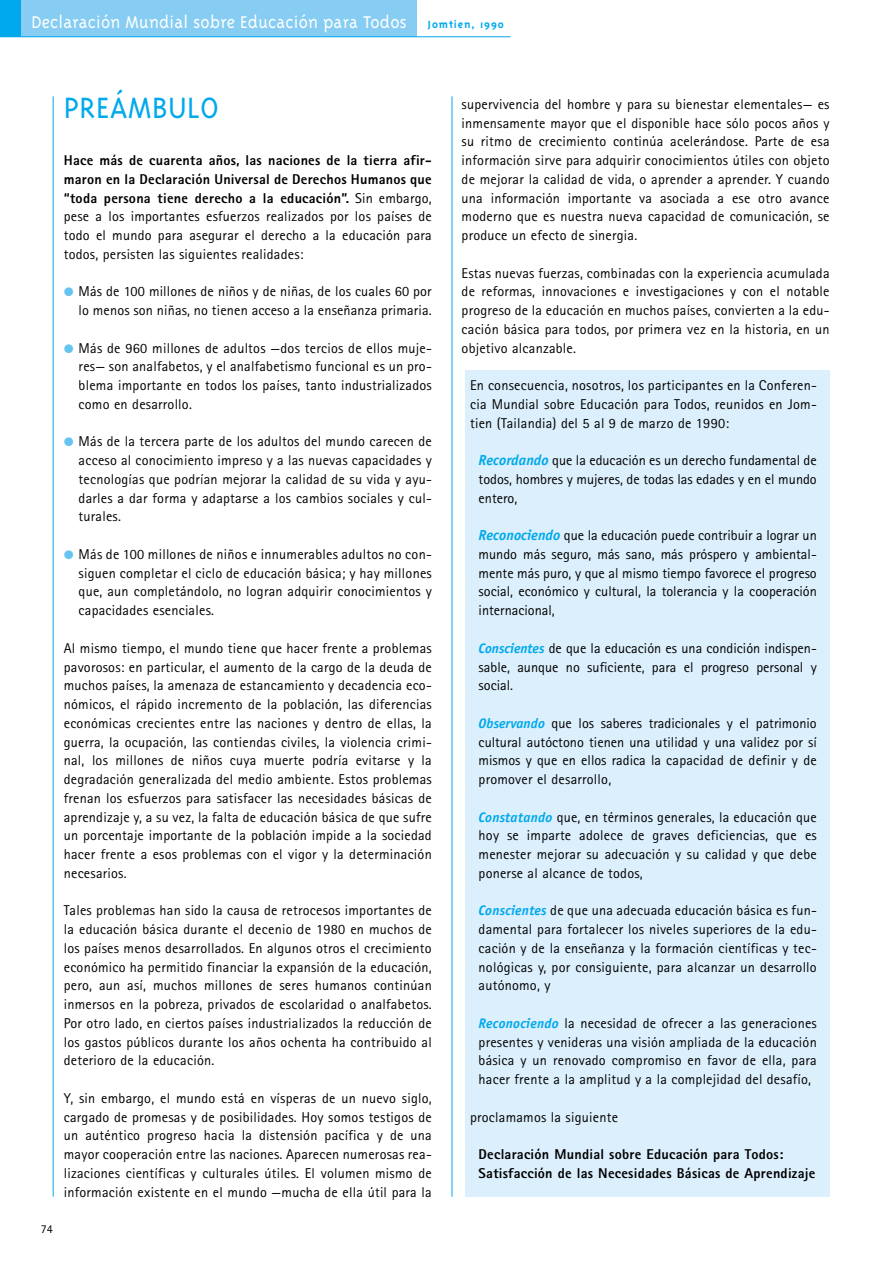
<style>
.page{position:relative;width:893px;height:1262px;background:#fff}
.page>*{position:absolute;margin:0;border:0;box-sizing:border-box;transform-origin:0 0}
.t1{font:300 33.75px "Triplex";letter-spacing:.015em;color:#00a9ec}
.t2{font:300 19.5px "Triplex";letter-spacing:.01em;color:#fff}
.t3{font:14.25px/18.8px "Rotis Sans Serif";letter-spacing:.015em;color:#000;text-align:justify}
.t4{font:800 14.25px/18.8px "Rotis Sans Serif";letter-spacing:.015em;color:#000}
.t5{font:12px "Rotis Sans Serif";color:#000}
.s1{font-weight:700;font-size:12px;color:#00a9ec}
.s2{font-weight:800}
.s3{font-family:"Mathematical Pi Six";font-size:12px;color:#66c4f0}
.s4{font-family:"Officina Sans";font-weight:700;font-style:italic;font-size:15px;color:#00a9ec}
.s5{font-family:"Officina Sans";font-weight:700;font-style:italic;color:#00a9ec}
</style>
<div class="page">
<div style="left:465px;top:370px;width:364px;height:826px;background:#dceffc"></div>
<div style="left:21px;top:0;width:396px;height:37px;background:#87cdf3"></div>
<hr style="left:53px;top:96px;width:1px;height:1100px;background:#00a9ec">
<div style="left:0;top:0;width:21px;height:37px;background:#00a9ec"></div>
<hr style="left:0;top:36px;width:510px;height:1px;background:#00a9ec">
<hr style="left:451px;top:96px;width:1px;height:1100px;background:#00a9ec">
<h2 class="t2" style="left:31px;top:14px;width:474px">Declaración Mundial sobre Educación para Todos <span class="s1">Jomtien, 1990</span></h2>
<p class="t5" style="left:41px;top:1224px;width:13px">74</p>
<h1 class="t1" style="left:64px;top:94px;width:157px">PREÁMBULO</h1>
<p class="t3" style="left:64px;top:152px;width:369px"><span class="s2">Hace más de cuarenta años, las naciones de la tierra afir&shy;maron en la Declaración Universal de Derechos Humanos que “toda persona tiene derecho a la educación”.</span> Sin embargo, pese a los importantes esfuerzos realizados por los países de todo el mundo para asegurar el derecho a la educación para todos, persisten las siguientes realidades:</p>
<p class="t3" style="left:64px;top:283px;width:369px;text-align:right"><span class="s3">-</span> Más de 100 millones de niños y de niñas, de los cuales 60 por lo menos son niñas, no tienen acceso a la enseñanza primaria.</p>
<p class="t3" style="left:79px;top:340px;width:354px;text-indent:-15px"><span class="s3">-</span> Más de 960 millones de adultos —dos tercios de ellos muje&shy;res— son analfabetos, y el analfabetismo funcional es un pro&shy;blema importante en todos los países, tanto industrializados como en desarrollo.</p>
<p class="t3" style="left:79px;top:433px;width:355px;text-indent:-15px"><span class="s3">-</span> Más de la tercera parte de los adultos del mundo carecen de acceso al conocimiento impreso y a las nuevas capacidades y tecnologías que podrían mejorar la calidad de su vida y ayu&shy;darles a dar forma y adaptarse a los cambios sociales y cul&shy;turales.</p>
<p class="t3" style="left:79px;top:546px;width:354px;text-indent:-15px"><span class="s3">-</span> Más de 100 millones de niños e innumerables adultos no con&shy;siguen completar el ciclo de educación básica; y hay millones que, aun completándolo, no logran adquirir conocimientos y capacidades esenciales.</p>
<p class="t3" style="left:64px;top:640px;width:369px">Al mismo tiempo, el mundo tiene que hacer frente a problemas pavorosos: en particular, el aumento de la cargo de la deuda de muchos países, la amenaza de estancamiento y decadencia eco&shy;nómicos, el rápido incremento de la población, las diferencias económicas crecientes entre las naciones y dentro de ellas, la guerra, la ocupación, las contiendas civiles, la violencia crimi&shy;nal, los millones de niños cuya muerte podría evitarse y la degradación generalizada del medio ambiente. Estos problemas frenan los esfuerzos para satisfacer las necesidades básicas de aprendizaje y, a su vez, la falta de educación básica de que sufre un porcentaje importante de la población impide a la sociedad hacer frente a esos problemas con el vigor y la determinación necesarios.</p>
<p class="t3" style="left:64px;top:902px;width:369px">Tales problemas han sido la causa de retrocesos importantes de la educación básica durante el decenio de 1980 en muchos de los países menos desarrollados. En algunos otros el crecimiento económico ha permitido financiar la expansión de la educación, pero, aun así, muchos millones de seres humanos continúan inmersos en la pobreza, privados de escolaridad o analfabetos.<br>Por otro lado, en ciertos países industrializados la reducción de los gastos públicos durante los años ochenta ha contribuido al deterioro de la educación.</p>
<p class="t3" style="left:64px;top:1090px;width:369px">Y, sin embargo, el mundo está en vísperas de un nuevo siglo, cargado de promesas y de posibilidades. Hoy somos testigos de un auténtico progreso hacia la distensión pacífica y de una mayor cooperación entre las naciones. Aparecen numerosas rea&shy;lizaciones científicas y culturales útiles. El volumen mismo de información existente en el mundo —mucha de ella útil para la</p>
<p class="t3" style="left:461px;top:96px;width:369px">supervivencia del hombre y para su bienestar elementales— es inmensamente mayor que el disponible hace sólo pocos años y su ritmo de crecimiento continúa acelerándose. Parte de esa información sirve para adquirir conocimientos útiles con objeto de mejorar la calidad de vida, o aprender a aprender. Y cuando una información importante va asociada a ese otro avance moderno que es nuestra nueva capacidad de comunicación, se produce un efecto de sinergia.</p>
<p class="t3" style="left:461px;top:265px;width:369px">Estas nuevas fuerzas, combinadas con la experiencia acumulada de reformas, innovaciones e investigaciones y con el notable progreso de la educación en muchos países, convierten a la edu&shy;cación básica para todos, por primera vez en la historia, en un objetivo alcanzable.</p>
<p class="t3" style="left:470px;top:377px;width:348px">En consecuencia, nosotros, los participantes en la Conferen&shy;cia Mundial sobre Educación para Todos, reunidos en Jom&shy;tien (Tailandia) del 5 al 9 de marzo de 1990:</p>
<p class="t3" style="left:478px;top:452px;width:340px"><span class="s4">Recordando</span> que la educación es un derecho fundamental de todos, hombres y mujeres, de todas las edades y en el mundo entero,</p>
<p class="t3" style="left:478px;top:527px;width:340px"><span class="s4">Reconociendo</span> que la educación puede contribuir a lograr un mundo más seguro, más sano, más próspero y ambiental&shy;mente más puro, y que al mismo tiempo favorece el progreso social, económico y cultural, la tolerancia y la cooperación internacional,</p>
<p class="t3" style="left:478px;top:640px;width:340px"><span class="s5">Conscientes</span> de que la educación es una condición indispen&shy;sable, aunque no suficiente, para el progreso personal y social.</p>
<p class="t3" style="left:478px;top:715px;width:340px"><span class="s5">Observando</span> que los saberes tradicionales y el patrimonio cultural autóctono tienen una utilidad y una validez por sí mismos y que en ellos radica la capacidad de definir y de promover el desarrollo,</p>
<p class="t3" style="left:478px;top:808px;width:340px"><span class="s5">Constatando</span> que, en términos generales, la educación que hoy se imparte adolece de graves deficiencias, que es menester mejorar su adecuación y su calidad y que debe ponerse al alcance de todos,</p>
<p class="t3" style="left:478px;top:902px;width:340px"><span class="s5">Conscientes</span> de que una adecuada educación básica es fun&shy;damental para fortalecer los niveles superiores de la edu&shy;cación y de la enseñanza y la formación científicas y tec&shy;nológicas y, por consiguiente, para alcanzar un desarrollo autónomo, y</p>
<p class="t3" style="left:478px;top:1015px;width:340px"><span class="s5">Reconociendo</span> la necesidad de ofrecer a las generaciones presentes y venideras una visión ampliada de la educación básica y un renovado compromiso en favor de ella, para hacer frente a la amplitud y a la complejidad del desafío,</p>
<p class="t3" style="left:470px;top:1108px;width:149px">proclamamos la siguiente</p>
<p class="t4" style="left:478px;top:1146px;width:338px">Declaración Mundial sobre Educación para Todos:<br>Satisfacción de las Necesidades Básicas de Aprendizaje</p>
</div>
